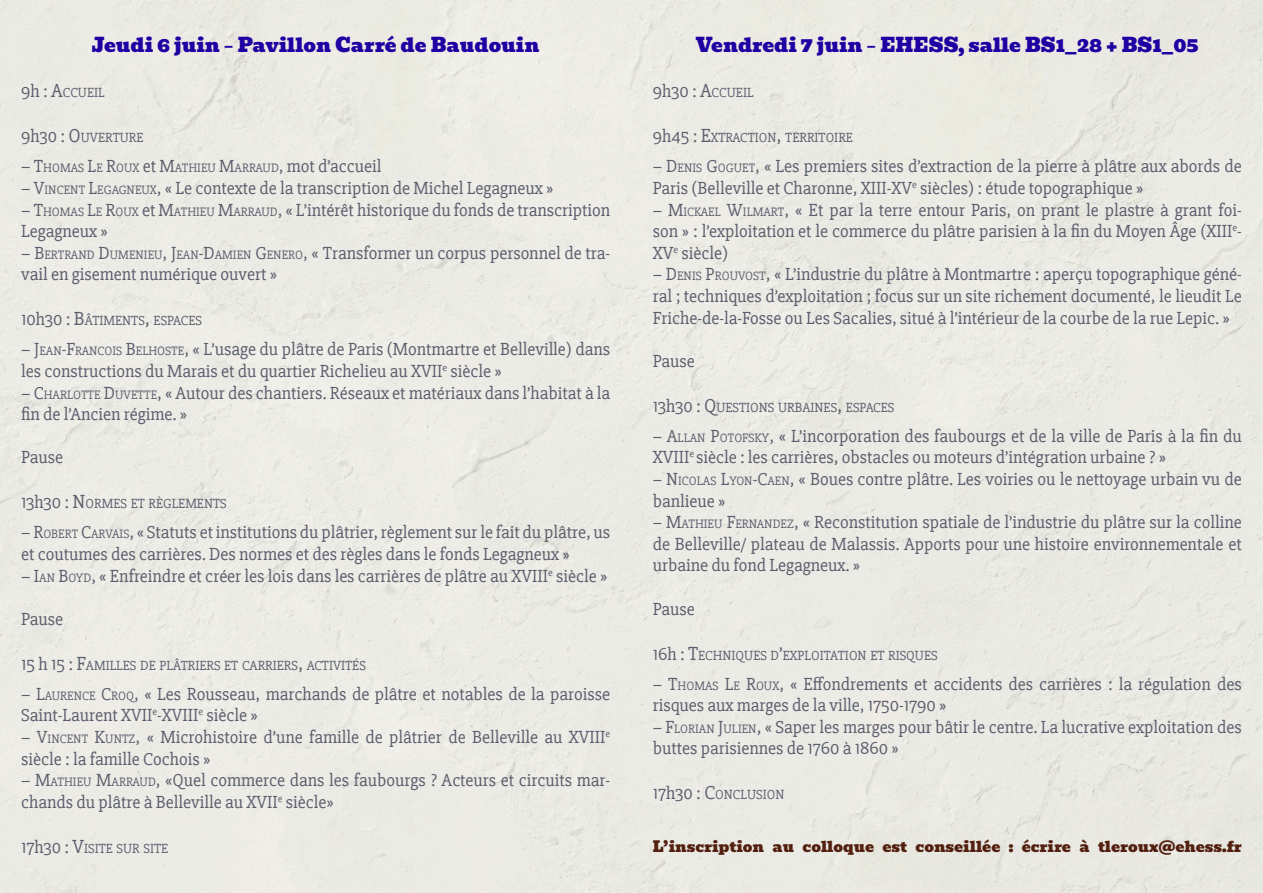
<style>
.page{position:relative;width:1263px;height:893px;background:#ebebe5}
.page>*{position:absolute;margin:0;border:0;box-sizing:border-box;transform-origin:0 0}
.t1{font:19.5px "Bevan";color:#1f00a2}
.t2{font:18px/21.6px "Slabo 27 px";color:#5b5f6d}
.t3{font:15px "Bevan";color:#53200f}
.t4{font:13.65px "Slabo 27 px";color:#5b5f6d}
.t5{font:12.6px "Slabo 27 px";color:#5b5f6d}
.s1{font-size:18px}
.s2{font-size:19.5px}
.s3{font-style:inherit}
.s4{font-size:12.6px}
</style>
<div class="page">
<p class="t1" style="left:92px;top:29px;width:449px">Jeudi 6 juin – Pavillon Carré de Baudouin</p>
<p class="t4" style="left:21px;top:85px;width:85px"><span class="s1">9h :</span> <span class="s2">A</span>CCUEIL</p>
<p class="t4" style="left:21px;top:130px;width:124px"><span class="s1">9h30 :</span> <span class="s2">O</span>UVERTURE</p>
<p class="t5" style="left:21px;top:161px;width:362px"><span class="s1">– T</span>HOMAS <span class="s1">L</span>E <span class="s1">R</span>OUX <span class="s1">et</span> <span class="s1">M</span>ATHIEU <span class="s1">M</span>ARRAUD<span class="s1">, mot d’accueil</span></p>
<p class="t2" style="left:21px;top:177px;width:534px"><span class="s3">– V</span><span class="s4">INCENT</span> <span class="s3">L</span><span class="s4">EGAGNEUX</span>, « Le contexte de la transcription de Michel Legagneux »</p>
<p class="t2" style="left:21px;top:199px;width:590px"><span class="s3">– T</span><span class="s4">HOMAS</span> <span class="s3">L</span><span class="s4">E</span> <span class="s3">R</span><span class="s4">OUX</span> et <span class="s3">M</span><span class="s4">ATHIEU</span> <span class="s3">M</span><span class="s4">ARRAUD</span>, « L’intérêt historique du fonds de transcription<br>Legagneux »</p>
<p class="t2" style="left:21px;top:242px;width:590px"><span class="s3">– B</span><span class="s4">ERTRAND</span> <span class="s3">D</span><span class="s4">UMENIEU</span>, <span class="s3">J</span><span class="s4">EAN</span><span class="s3">-D</span><span class="s4">AMIEN</span> <span class="s3">G</span><span class="s4">ENERO</span>, « Transformer un corpus personnel de tra&shy;vail en gisement numérique ouvert »</p>
<p class="t4" style="left:21px;top:313px;width:182px"><span class="s1">10h30 :</span> <span class="s2">B</span>ÂTIMENTS<span class="s2">,</span> ESPACES</p>
<p class="t2" style="left:21px;top:338px;width:590px"><span class="s3">– J</span><span class="s4">EAN</span><span class="s3">-F</span><span class="s4">RANCOIS</span> <span class="s3">B</span><span class="s4">ELHOSTE</span>, « L’usage du plâtre de Paris (Montmartre et Belleville) dans les constructions du Marais et du quartier Richelieu au XVII<sup>e</sup> siècle »</p>
<p class="t2" style="left:21px;top:382px;width:590px"><span class="s3">– C</span><span class="s4">HARLOTTE</span> <span class="s3">D</span><span class="s4">UVETTE</span>, « Autour des chantiers. Réseaux et matériaux dans l’habitat à la fin de l’Ancien régime. »</p>
<p class="t2" style="left:21px;top:446px;width:43px">Pause</p>
<p class="t4" style="left:21px;top:496px;width:207px"><span class="s1">13h30 :</span> <span class="s2">N</span>ORMES ET RÈGLEMENTS</p>
<p class="t2" style="left:21px;top:521px;width:590px"><span class="s3">– R</span><span class="s4">OBERT</span> <span class="s3">C</span><span class="s4">ARVAIS</span>, « Statuts et institutions du plâtrier, règlement sur le fait du plâtre, us et coutumes des carrières. Des normes et des règles dans le fonds Legagneux »</p>
<p class="t2" style="left:21px;top:565px;width:588px"><span class="s3">– I</span><span class="s4">AN</span> <span class="s3">B</span><span class="s4">OYD</span>, « Enfreindre et créer les lois dans les carrières de plâtre au XVIII<sup>e</sup> siècle »</p>
<p class="t2" style="left:21px;top:608px;width:43px">Pause</p>
<p class="t4" style="left:21px;top:657px;width:346px"><span class="s1">15 h 15 :</span> <span class="s2">F</span>AMILLES DE PLÂTRIERS ET CARRIERS<span class="s2">,</span> ACTIVITÉS</p>
<p class="t2" style="left:21px;top:683px;width:590px"><span class="s3">– L</span><span class="s4">AURENCE</span> <span class="s3">C</span><span class="s4">ROQ</span>, « Les Rousseau, marchands de plâtre et notables de la paroisse<br>Saint-Laurent XVII<sup>e</sup>-XVIII<sup>e</sup> siècle »</p>
<p class="t2" style="left:21px;top:726px;width:590px"><span class="s3">– V</span><span class="s4">INCENT</span> <span class="s3">K</span><span class="s4">UNTZ</span>, « Microhistoire d’une famille de plâtrier de Belleville au XVIII<sup>e </sup>siècle : la famille Cochois »</p>
<p class="t2" style="left:21px;top:769px;width:590px"><span class="s3">– M</span><span class="s4">ATHIEU</span> <span class="s3">M</span><span class="s4">ARRAUD</span>, «Quel commerce dans les faubourgs ? Acteurs et circuits mar&shy;chands du plâtre à Belleville au XVII<sup>e</sup> siècle»</p>
<p class="t4" style="left:21px;top:840px;width:148px"><span class="s1">17h30 :</span> <span class="s2">V</span>ISITE SUR SITE</p>
<p class="t1" style="left:696px;top:29px;width:504px">Vendredi 7 juin – EHESS, salle BS1_28 + BS1_05</p>
<p class="t4" style="left:653px;top:85px;width:102px"><span class="s1">9h30 :</span> <span class="s2">A</span>CCUEIL</p>
<p class="t4" style="left:653px;top:130px;width:202px"><span class="s1">9h45 :</span> <span class="s2">E</span>XTRACTION<span class="s2">,</span> TERRITOIRE</p>
<p class="t2" style="left:653px;top:155px;width:590px"><span class="s3">– D</span><span class="s4">ENIS</span> <span class="s3">G</span><span class="s4">OGUET</span>, « Les premiers sites d’extraction de la pierre à plâtre aux abords de<br>Paris (Belleville et Charonne, XIII-XV<sup>e</sup> siècles) : étude topographique »</p>
<p class="t2" style="left:653px;top:199px;width:590px;text-align:justify"><span class="s3">– M</span><span class="s4">ICKAEL</span> <span class="s3">W</span><span class="s4">ILMART</span>, « Et par la terre entour Paris, on prant le plastre à grant foi&shy;son » : l’exploitation et le commerce du plâtre parisien à la fin du Moyen Âge (XIII<sup>e</sup>-XV<sup>e</sup> siècle)</p>
<p class="t2" style="left:653px;top:263px;width:590px;text-align:justify"><span class="s3">– D</span><span class="s4">ENIS</span> <span class="s3">P</span><span class="s4">ROUVOST</span>, « L’industrie du plâtre à Montmartre : aperçu topographique géné&shy;ral ; techniques d’exploitation ; focus sur un site richement documenté, le lieudit Le Friche-de-la-Fosse ou Les Sacalies, situé à l’intérieur de la courbe de la rue Lepic. »</p>
<p class="t2" style="left:653px;top:350px;width:43px">Pause</p>
<p class="t4" style="left:653px;top:399px;width:243px"><span class="s1">13h30 :</span> <span class="s2">Q</span>UESTIONS URBAINES<span class="s2">,</span> ESPACES</p>
<p class="t2" style="left:653px;top:425px;width:590px"><span class="s3">– A</span><span class="s4">LLAN</span> <span class="s3">P</span><span class="s4">OTOFSKY</span>, « L’incorporation des faubourgs et de la ville de Paris à la fin du<br>XVIII<sup>e</sup> siècle : les carrières, obstacles ou moteurs d’intégration urbaine ? »</p>
<p class="t2" style="left:653px;top:468px;width:590px"><span class="s3">– N</span><span class="s4">ICOLAS</span> <span class="s3">L</span><span class="s4">YON</span><span class="s3">-C</span><span class="s4">AEN</span>, « Boues contre plâtre. Les voiries ou le nettoyage urbain vu de banlieue »</p>
<p class="t2" style="left:653px;top:511px;width:590px;text-align:justify"><span class="s3">– M</span><span class="s4">ATHIEU</span> <span class="s3">F</span><span class="s4">ERNANDEZ</span>, « Reconstitution spatiale de l’industrie du plâtre sur la colline de Belleville/ plateau de Malassis. Apports pour une histoire environnementale et urbaine du fond Legagneux. »</p>
<p class="t2" style="left:653px;top:598px;width:43px">Pause</p>
<p class="t4" style="left:653px;top:647px;width:286px"><span class="s1">16h :</span> <span class="s2">T</span>ECHNIQUES D<span class="s2">’</span>EXPLOITATION ET RISQUES</p>
<p class="t2" style="left:653px;top:673px;width:590px"><span class="s3">– T</span><span class="s4">HOMAS</span> <span class="s3">L</span><span class="s4">E</span> <span class="s3">R</span><span class="s4">OUX</span>, « Effondrements et accidents des carrières : la régulation des risques aux marges de la ville, 1750-1790 »</p>
<p class="t2" style="left:653px;top:716px;width:590px"><span class="s3">– F</span><span class="s4">LORIAN</span> <span class="s3">J</span><span class="s4">ULIEN</span>, « Saper les marges pour bâtir le centre. La lucrative exploitation des buttes parisiennes de 1760 à 1860 »</p>
<p class="t4" style="left:653px;top:787px;width:133px"><span class="s1">17h30 :</span> <span class="s2">C</span>ONCLUSION</p>
<p class="t3" style="left:653px;top:834px;width:590px">L’inscription au colloque est conseillée : écrire à tleroux@ehess.fr</p>
</div>
